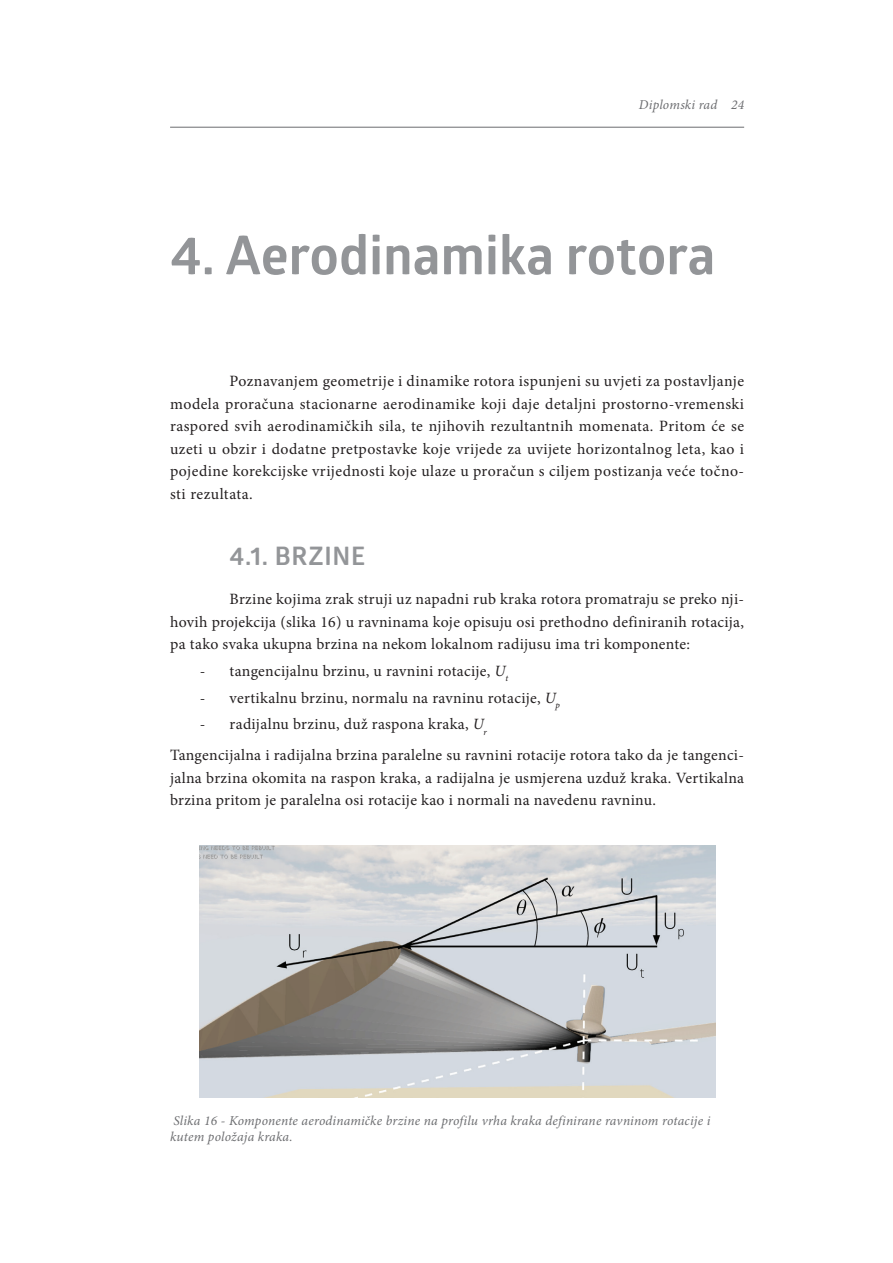
<style>
.page{position:relative;width:893px;height:1263px;background:#fff}
.page>*{position:absolute;margin:0;border:0;box-sizing:border-box;transform-origin:0 0}
.t1{font:700 54px "Glober";color:#939598}
.t2{font:700 25.5px "Glober";letter-spacing:.03em;color:#939598}
.t3{font:15.75px/22.5px "Minion Pro";letter-spacing:.02em;color:#231f20;text-align:justify}
.t4{font:italic 13.5px/16.2px "Minion Pro";letter-spacing:.01em;color:#6c6d70}
.s1{font-style:italic}
</style>
<div class="page">
<hr style="left:170px;top:127px;width:574px;height:1px;background:#6c6d70">
<img style="left:199px;top:846px;width:516px;height:251px">
<p class="t4" style="left:639px;top:96px;width:107px">Diplomski rad 24</p>
<h1 class="t1" style="left:170px;top:217px;width:547px">4. Aerodinamika rotora</h1>
<p class="t3" style="left:170px;top:370px;width:576px;text-indent:60px">Poznavanjem geometrije i dinamike rotora ispunjeni su uvjeti za postavljanje modela proračuna stacionarne aerodinamike koji daje detaljni prostorno-vremenski raspored svih aerodinamičkih sila, te njihovih rezultantnih momenata. Pritom će se uzeti u obzir i dodatne pretpostavke koje vrijede za uvijete horizontalnog leta, kao i pojedine korekcijske vrijednosti koje ulaze u proračun s ciljem postizanja veće točno&shy;sti rezultata.</p>
<h2 class="t2" style="left:230px;top:538px;width:137px">4.1. Brzi ne</h2>
<p class="t3" style="left:170px;top:588px;width:576px;text-indent:60px">Brzine kojima zrak struji uz napadni rub kraka rotora promatraju se preko nji&shy;hovih projekcija (slika 16) u ravninama koje opisuju osi prethodno definiranih rotacija, pa tako svaka ukupna brzina na nekom lokalnom radijusu ima tri komponente:</p>
<p class="t3" style="left:200px;top:660px;width:310px">- tangencijalnu brzinu, u ravnini rotacije, <span class="s1">U</span><sub>t</sub></p>
<p class="t3" style="left:200px;top:686px;width:362px">- vertikalnu brzinu, normalu na ravninu rotacije, <span class="s1">U</span><sub>p</sub></p>
<p class="t3" style="left:170px;top:709px;width:575px;line-height:31px;text-indent:30px">- radijalnu brzinu, duž raspona kraka, <span class="s1">U</span><sub>r<br></sub>Tangencijalna i radijalna brzina paralelne su ravnini rotacije rotora tako da je tangenci-</p>
<p class="t3" style="left:170px;top:767px;width:576px">jalna brzina okomita na raspon kraka, a radijalna je usmjerena uzduž kraka. Vertikalna brzina pritom je paralelna osi rotacije kao i normali na navedenu ravninu.</p>
<p class="t4" style="left:170px;top:1113px;width:542px">Slika 16 - Komponente aerodinamičke brzine na profilu vrha kraka definirane ravninom rotacije i kutem položaja kraka.</p>
</div>
